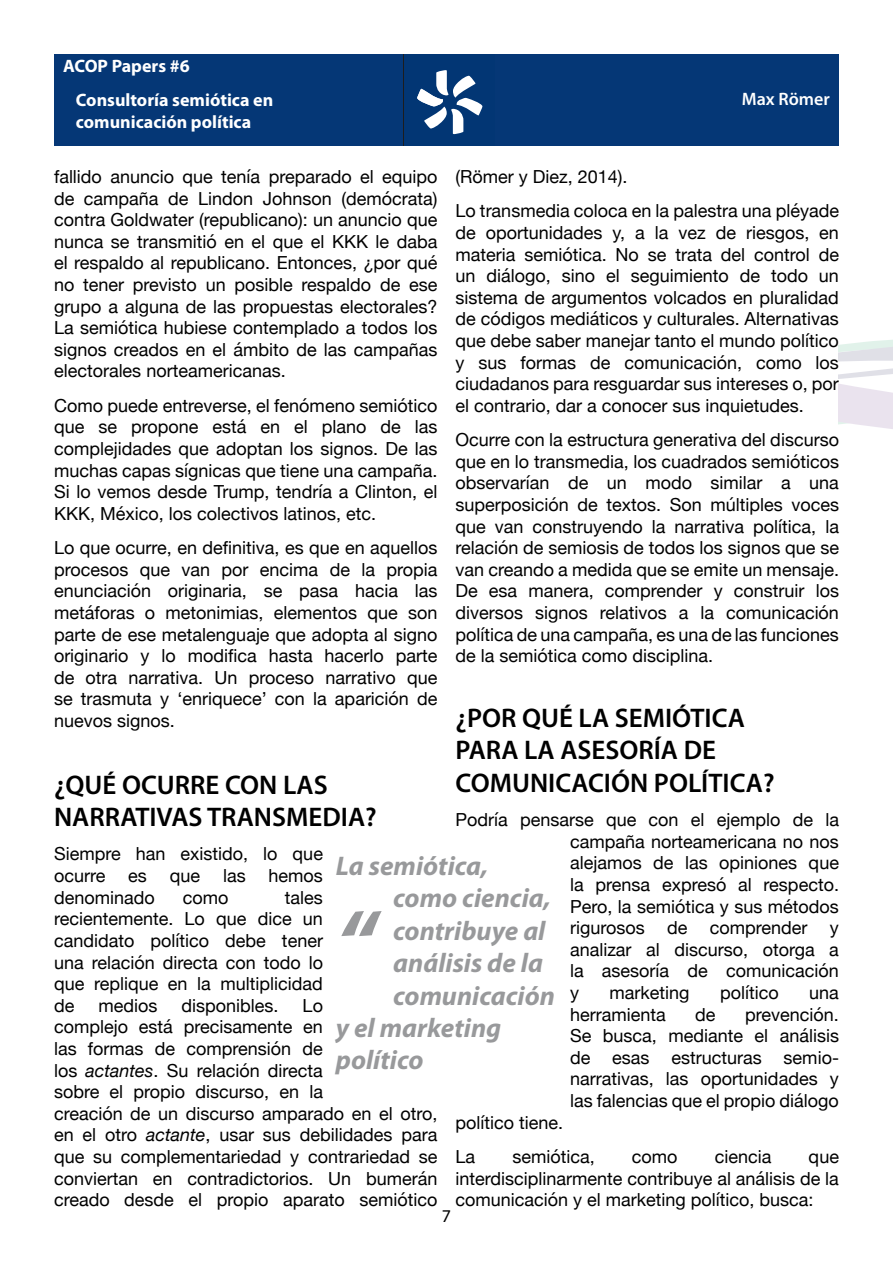
<style>
.page{position:relative;width:893px;height:1263px;background:#fff}
.page>*{position:absolute;margin:0;border:0;box-sizing:border-box;transform-origin:0 0}
.t1{font:italic 700 90px "Myriad Pro";color:#98999b}
.t2{font:600 27px/32.4px "Myriad Pro";color:#000}
.t3{font:italic 700 27px "Myriad Pro";color:#98999b}
.t4{font:18px/21.6px "Helvetica Neue";color:#000;text-align:justify}
.t5{font:700 18px/34.3px "Myriad Pro";color:#fff}
.t6{font:600 18px "Myriad Pro";color:#fff}
.t7{font:18px "Myriad Pro";color:#000}
.s1{font-style:italic}
</style>
<div class="page">
<svg style="left:839px;top:340px;width:54px;height:89px"></svg>
<div style="left:54px;top:54px;width:785px;height:92px;background:#053776"></div>
<svg style="left:417px;top:70px;width:65px;height:64px"></svg>
<p class="t5" style="left:76px;top:48px;width:199px;text-indent:-13px">ACOP Papers #6<br>Consultoría semiótica en</p>
<p class="t5" style="left:76px;top:104px;width:177px">comunicación política</p>
<p class="t6" style="left:742px;top:87px;width:90px">Max Römer</p>
<p class="t4" style="left:54px;top:167px;width:385px">fallido anuncio que tenía preparado el equipo de campaña de Lindon Johnson (demócrata) contra Goldwater (republicano): un anuncio que nunca se transmitió en el que el KKK le daba el respaldo al republicano. Entonces, ¿por qué no tener previsto un posible respaldo de ese grupo a alguna de las propuestas electorales?<br>La semiótica hubiese contemplado a todos los signos creados en el ámbito de las campañas electorales norteamericanas.</p>
<p class="t4" style="left:54px;top:396px;width:385px">Como puede entreverse, el fenómeno semiótico que se propone está en el plano de las complejidades que adoptan los signos. De las muchas capas sígnicas que tiene una campaña.<br>Si lo vemos desde Trump, tendría a Clinton, el KKK, México, los colectivos latinos, etc.</p>
<p class="t4" style="left:54px;top:538px;width:385px">Lo que ocurre, en definitiva, es que en aquellos procesos que van por encima de la propia enunciación originaria, se pasa hacia las metáforas o metonimias, elementos que son parte de ese metalenguaje que adopta al signo originario y lo modifica hasta hacerlo parte de otra narrativa. Un proceso narrativo que se trasmuta y ‘enriquece’ con la aparición de nuevos signos.</p>
<p class="t4" style="left:455px;top:160px;width:385px;line-height:34.3px">(Römer y Diez, 2014).<br>Lo transmedia coloca en la palestra una pléyade</p>
<p class="t4" style="left:455px;top:223px;width:385px">de oportunidades y, a la vez de riesgos, en materia semiótica. No se trata del control de un diálogo, sino el seguimiento de todo un sistema de argumentos volcados en pluralidad de códigos mediáticos y culturales. Alternativas que debe saber manejar tanto el mundo político y sus formas de comunicación, como los ciudadanos para resguardar sus intereses o, por el contrario, dar a conocer sus inquietudes.</p>
<p class="t4" style="left:455px;top:430px;width:385px">Ocurre con la estructura generativa del discurso que en lo transmedia, los cuadrados semióticos observarían de un modo similar a una superposición de textos. Son múltiples voces que van construyendo la narrativa política, la relación de semiosis de todos los signos que se van creando a medida que se emite un mensaje.<br>De esa manera, comprender y construir los diversos signos relativos a la comunicación política de una campaña, es una de las funciones de la semiótica como disciplina.</p>
<h2 class="t2" style="left:455px;top:701px;width:321px">¿POR QUÉ LA SEMIÓTICA<br>PARA LA ASESORÍA DE<br>COMUNICACIÓN POLÍTICA?</h2>
<p class="t4" style="left:570px;top:810px;width:271px;text-indent:-114px">Podría pensarse que con el ejemplo de la campaña norteamericana no nos alejamos de las opiniones que la prensa expresó al respecto.<br>Pero, la semiótica y sus métodos rigurosos de comprender y analizar al discurso, otorga a la asesoría de comunicación y</p>
<h2 class="t2" style="left:54px;top:768px;width:324px">¿QUÉ OCURRE CON LAS<br>NARRATIVAS TRANSMEDIA?</h2>
<p class="t4" style="left:54px;top:844px;width:270px">Siempre han existido, lo que ocurre</p>
<h2 class="t3" style="left:336px;top:848px;width:154px">La semiótica,</h2>
<h2 class="t3" style="left:393px;top:881px;width:159px">como ciencia,</h2>
<h2 class="t3" style="left:393px;top:913px;width:154px">contribuye al</h2>
<h2 class="t3" style="left:393px;top:945px;width:151px">análisis de la</h2>
<h2 class="t3" style="left:393px;top:978px;width:163px">comunicación</h2>
<h2 class="t3" style="left:336px;top:1010px;width:167px">y el marketing</h2>
<h2 class="t3" style="left:336px;top:1043px;width:89px">político</h2>
<p class="t4" style="left:128px;top:866px;width:20px">es</p>
<p class="t4" style="left:170px;top:866px;width:32px">que</p>
<p class="t4" style="left:223px;top:866px;width:24px">las</p>
<p class="t4" style="left:269px;top:866px;width:56px">hemos</p>
<p class="t4" style="left:54px;top:887px;width:102px">denominado</p>
<p class="t4" style="left:183px;top:887px;width:47px">como</p>
<p class="t4" style="left:54px;top:887px;width:270px;text-indent:231px">tales recientemente. Lo que dice un candidato político debe tener una relación directa con todo lo que replique en la multiplicidad de</p>
<h1 class="t1" style="left:336px;top:884px;width:42px">“</h1>
<p class="t4" style="left:609px;top:983px;width:82px">marketing</p>
<p class="t4" style="left:720px;top:983px;width:60px">político</p>
<p class="t4" style="left:809px;top:983px;width:31px">una</p>
<p class="t4" style="left:570px;top:1004px;width:97px">herramienta</p>
<p class="t4" style="left:695px;top:1004px;width:22px">de</p>
<p class="t4" style="left:54px;top:995px;width:385px;text-align:left;text-indent:249px">Lo<br>complejo está precisamente en<br>las formas de comprensión de<br>los <span class="s1">actantes</span>. Su relación directa<br>sobre el propio discurso, en la<br>creación de un discurso amparado en el otro, en el otro <span class="s1">actante</span>, usar sus debilidades para que su complementariedad y contrariedad se conviertan en contradictorios. Un bumerán creado desde el propio aparato semiótico</p>
<p class="t4" style="left:98px;top:995px;width:61px">medios</p>
<p class="t4" style="left:182px;top:995px;width:99px">disponibles.</p>
<p class="t4" style="left:570px;top:1004px;width:270px;text-indent:175px">prevención.<br>Se busca, mediante el análisis de esas estructuras semio&shy;narrativas, las oportunidades y las falencias que el propio diálogo</p>
<p class="t4" style="left:455px;top:1106px;width:109px;line-height:34.3px">político tiene.<br>La</p>
<p class="t4" style="left:512px;top:1147px;width:84px">semiótica,</p>
<p class="t4" style="left:632px;top:1147px;width:47px">como</p>
<p class="t4" style="left:715px;top:1147px;width:58px">ciencia</p>
<p class="t4" style="left:455px;top:1147px;width:385px;text-indent:353px">que interdisciplinarmente contribuye al análisis de la comunicación y el marketing político, busca:</p>
<p class="t7" style="left:442px;top:1205px;width:11px">7</p>
</div>
